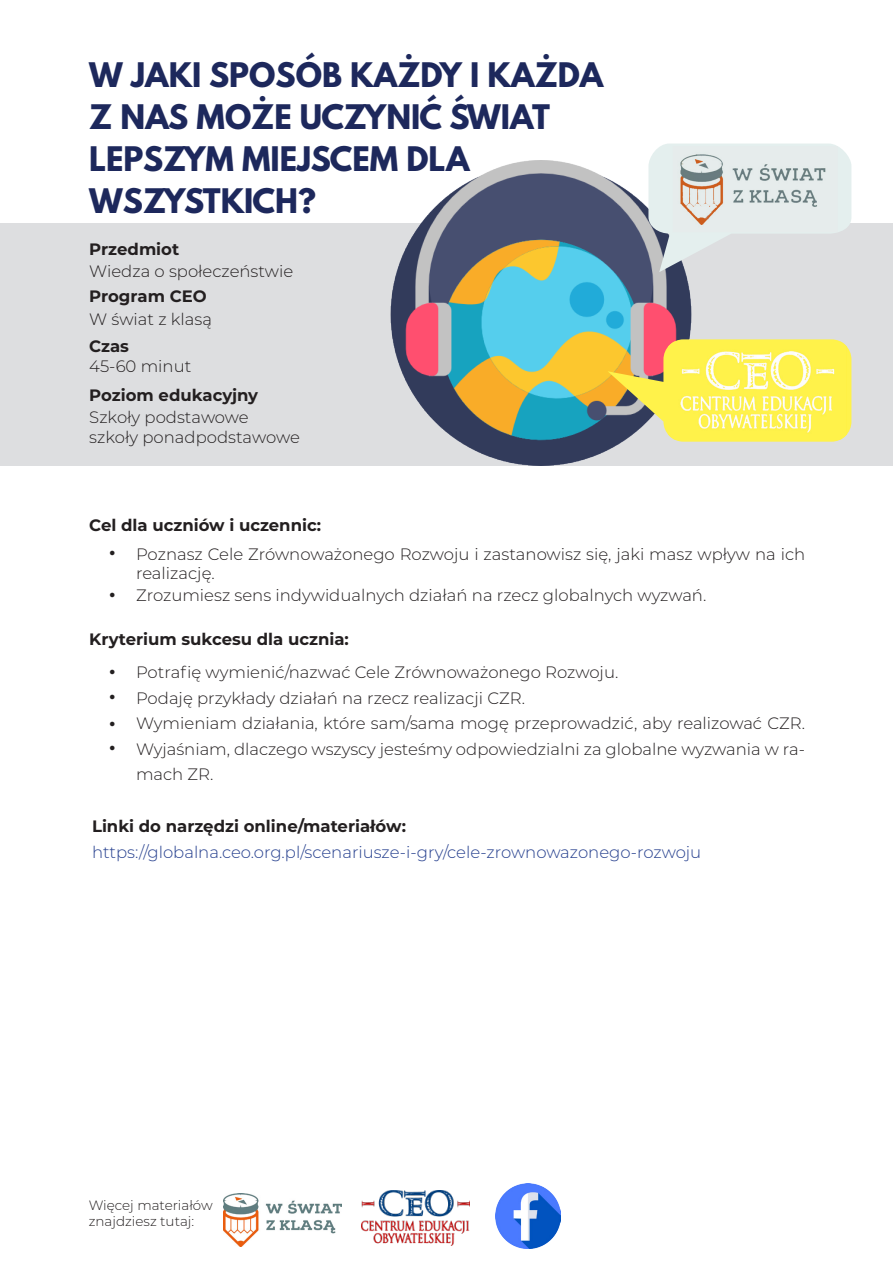
<style>
.page{position:relative;width:893px;height:1263px;background:#fff}
.page>*{position:absolute;margin:0;border:0;box-sizing:border-box;transform-origin:0 0}
.t1{font:700 30px "League Spartan";color:#1d285c}
.t2{font:300 16.5px/19.8px "Montserrat";color:#231f20}
.t3{font:700 16.5px "Montserrat";color:#231f20}
.t4{font:300 16.5px "Montserrat";color:#253f8e}
.t5{font:300 13.5px "Montserrat";color:#231f20}
.s1{font-weight:700;font-size:18px}
</style>
<div class="page">
<div style="left:0;top:223px;width:893px;height:243px;background:#dddee0"></div>
<img style="left:223px;top:1193px;width:119px;height:53px">
<img style="left:362px;top:1191px;width:108px;height:54px">
<img style="left:495px;top:1183px;width:66px;height:65px">
<img style="left:390px;top:161px;width:302px;height:305px">
<svg style="left:648px;top:144px;width:203px;height:128px"></svg>
<img style="left:673px;top:146px;width:165px;height:86px">
<div style="left:663px;top:339px;width:188px;height:103px;background:#fff24a;border-radius:20px"></div>
<img style="left:668px;top:342px;width:179px;height:98px">
<p class="t1" style="left:89px;top:52px;width:516px">W JAKI SPOSÓB KAŻDY I KAŻDA</p>
<p class="t1" style="left:89px;top:94px;width:462px">Z NAS MOŻE UCZYNIĆ ŚWIAT</p>
<p class="t1" style="left:89px;top:136px;width:382px">LEPSZYM MIEJSCEM DLA</p>
<p class="t1" style="left:89px;top:178px;width:228px">WSZYSTKICH?</p>
<p class="t3" style="left:89px;top:237px;width:91px">Przedmiot</p>
<p class="t2" style="left:89px;top:261px;width:205px">Wiedza o społeczeństwie</p>
<p class="t3" style="left:89px;top:284px;width:119px">Program CEO</p>
<p class="t2" style="left:89px;top:309px;width:124px">W świat z klasą</p>
<p class="t3" style="left:89px;top:335px;width:41px">Czas</p>
<p class="t2" style="left:89px;top:356px;width:103px">45-60 minut</p>
<p class="t3" style="left:89px;top:383px;width:170px">Poziom edukacyjny</p>
<p class="t2" style="left:89px;top:407px;width:161px">Szkoły podstawowe</p>
<p class="t2" style="left:89px;top:427px;width:212px">szkoły ponadpodstawowe</p>
<p class="t3" style="left:89px;top:513px;width:233px">Cel dla uczniów i uczennic:</p>
<p class="t2" style="left:136px;top:543px;width:670px;text-indent:-27px"><span class="s1">•</span> Poznasz Cele Zrównoważonego Rozwoju i zastanowisz się, jaki masz wpływ na ich realizację.</p>
<p class="t2" style="left:109px;top:585px;width:599px"><span class="s1">•</span> Zrozumiesz sens indywidualnych działań na rzecz globalnych wyzwań.</p>
<p class="t3" style="left:89px;top:628px;width:261px">Kryterium sukcesu dla ucznia:</p>
<p class="t2" style="left:109px;top:662px;width:511px"><span class="s1">•</span> Potrafię wymienić/nazwać Cele Zrównoważonego Rozwoju.</p>
<p class="t2" style="left:109px;top:688px;width:417px"><span class="s1">•</span> Podaję przykłady działań na rzecz realizacji CZR.</p>
<p class="t2" style="left:109px;top:713px;width:697px"><span class="s1">•</span> Wymieniam działania, które sam/sama mogę przeprowadzić, aby realizować CZR.</p>
<p class="t2" style="left:136px;top:736px;width:670px;line-height:25.5px;text-indent:-27px"><span class="s1">•</span> Wyjaśniam, dlaczego wszyscy jesteśmy odpowiedzialni za globalne wyzwania w ra&shy;mach ZR.</p>
<p class="t3" style="left:92px;top:814px;width:315px">Linki do narzędzi online/materiałów:</p>
<p class="t4" style="left:92px;top:840px;width:611px">https://globalna.ceo.org.pl/scenariusze-i-gry/cele-zrownowazonego-rozwoju</p>
<p class="t5" style="left:89px;top:1196px;width:126px">Więcej materiałów</p>
<p class="t5" style="left:89px;top:1212px;width:107px">znajdziesz tutaj:</p>
</div>
